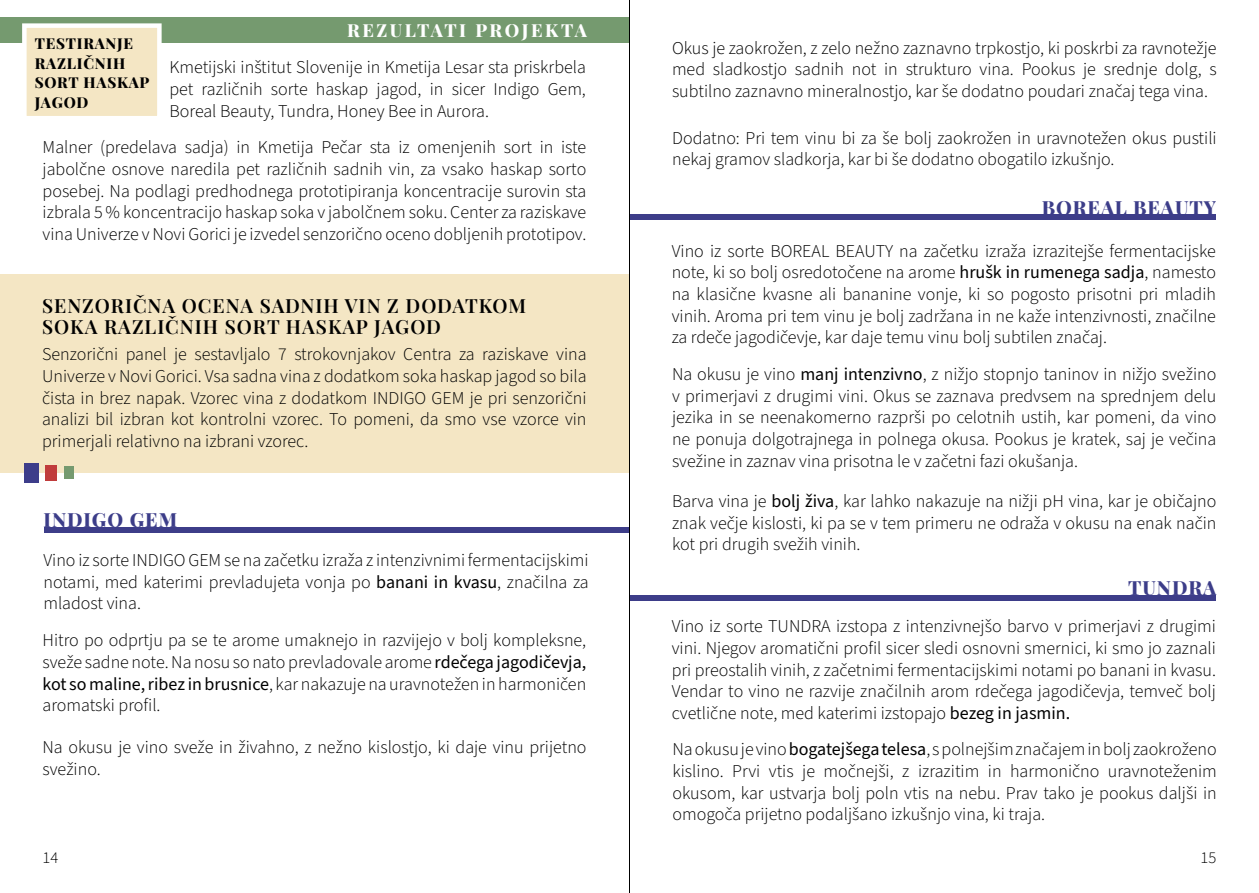
<style>
.page{position:relative;width:1259px;height:893px;background:#fff}
.page>*{position:absolute;margin:0;border:0;box-sizing:border-box;transform-origin:0 0}
.t1{font:600 19.5px/21px "Playfair Display";letter-spacing:.05em;color:#000}
.t2{font:800 19.5px "Playfair Display";letter-spacing:.05em;color:#3c3d89}
.t3{font:300 18px/21.6px "Source Sans 3";color:#000;text-align:justify}
.t4{font:800 18px "Playfair Display";letter-spacing:.14em;color:#fff}
.t5{font:300 16.5px "Source Sans 3";color:#000}
.t6{font:800 15px/19.5px "Playfair Display";letter-spacing:.05em;color:#000}
.s1{font-weight:400}
</style>
<div class="page">
<div style="left:0;top:274px;width:629px;height:199px;background:#f4e6c4"></div>
<div style="left:0;top:17px;width:629px;height:25px;background:#759a6f"></div>
<div style="left:22px;top:23px;width:140px;height:97px;background:#f4e6c4;border:4px solid #fff"></div>
<div style="left:44px;top:527px;width:585px;height:5px;background:#3d3d89"></div>
<div style="left:629px;top:595px;width:587px;height:5px;background:#3d3d89"></div>
<div style="left:629px;top:215px;width:587px;height:5px;background:#3d3d89"></div>
<div style="left:24px;top:463px;width:15px;height:19px;background:#3d3d8a"></div>
<div style="left:45px;top:465px;width:12px;height:15px;background:#c03c3c"></div>
<div style="left:64px;top:467px;width:10px;height:12px;background:#759a6f"></div>
<hr style="left:629px;top:0;width:1px;height:893px;background:#000">
<p class="t6" style="left:35px;top:33px;width:116px">TESTIRANJE<br>RAZLIČNIH<br>SORT HASKAP<br>JAGOD</p>
<p class="t4" style="left:347px;top:16px;width:241px">REZULTATI PROJEKTA</p>
<p class="t3" style="left:169px;top:57px;width:418px">Kmetijski inštitut Slovenije in Kmetija Lesar sta priskrbela pet različnih sorte haskap jagod, in sicer Indigo Gem, Boreal Beauty, Tundra, Honey Bee in Aurora.</p>
<p class="t3" style="left:43px;top:137px;width:545px">Malner (predelava sadja) in Kmetija Pečar sta iz omenjenih sort in iste jabolčne osnove naredila pet različnih sadnih vin, za vsako haskap sorto posebej. Na podlagi predhodnega prototipiranja koncentracije surovin sta izbrala 5 % koncentracijo haskap soka v jabolčnem soku. Center za raziskave vina Univerze v Novi Gorici je izvedel senzorično oceno dobljenih prototipov.</p>
<p class="t1" style="left:42px;top:293px;width:485px">SENZORIČNA OCENA SADNIH VIN Z DODATKOM<br>SOKA RAZLIČNIH SORT HASKAP JAGOD</p>
<p class="t3" style="left:42px;top:344px;width:546px">Senzorični panel je sestavljalo 7 strokovnjakov Centra za raziskave vina Univerze v Novi Gorici. Vsa sadna vina z dodatkom soka haskap jagod so bila čista in brez napak. Vzorec vina z dodatkom INDIGO GEM je pri senzorični analizi bil izbran kot kontrolni vzorec. To pomeni, da smo vse vzorce vin primerjali relativno na izbrani vzorec.</p>
<p class="t2" style="left:44px;top:504px;width:135px">INDIGO GEM</p>
<p class="t3" style="left:43px;top:549px;width:547px">Vino iz sorte INDIGO GEM se na začetku izraža z intenzivnimi fermentacijskimi notami, med katerimi prevladujeta vonja po <span class="s1">banani in kvasu</span>, značilna za mladost vina.</p>
<p class="t3" style="left:43px;top:630px;width:545px">Hitro po odprtju pa se te arome umaknejo in razvijejo v bolj kompleksne, sveže sadne note. Na nosu so nato prevladovale arome <span class="s1">rdečega jagodičevja, kot so maline, ribez in brusnice</span>, kar nakazuje na uravnotežen in harmoničen aromatski profil.</p>
<p class="t3" style="left:43px;top:736px;width:545px">Na okusu je vino sveže in živahno, z nežno kislostjo, ki daje vinu prijetno svežino.</p>
<p class="t3" style="left:672px;top:37px;width:546px">Okus je zaokrožen, z zelo nežno zaznavno trpkostjo, ki poskrbi za ravnotežje med sladkostjo sadnih not in strukturo vina. Pookus je srednje dolg, s subtilno zaznavno mineralnostjo, kar še dodatno poudari značaj tega vina.</p>
<p class="t3" style="left:672px;top:127px;width:546px">Dodatno: Pri tem vinu bi za še bolj zaokrožen in uravnotežen okus pustili nekaj gramov sladkorja, kar bi še dodatno obogatilo izkušnjo.</p>
<p class="t2" style="left:1041px;top:192px;width:176px">BOREAL BEAUTY</p>
<p class="t3" style="left:672px;top:240px;width:546px">Vino iz sorte BOREAL BEAUTY na začetku izraža izrazitejše fermentacijske note, ki so bolj osredotočene na arome <span class="s1">hrušk in rumenega sadja</span>, namesto na klasične kvasne ali bananine vonje, ki so pogosto prisotni pri mladih vinih. Aroma pri tem vinu je bolj zadržana in ne kaže intenzivnosti, značilne za rdeče jagodičevje, kar daje temu vinu bolj subtilen značaj.</p>
<p class="t3" style="left:672px;top:364px;width:546px">Na okusu je vino <span class="s1">manj intenzivno</span>, z nižjo stopnjo taninov in nižjo svežino v primerjavi z drugimi vini. Okus se zaznava predvsem na sprednjem delu jezika in se neenakomerno razprši po celotnih ustih, kar pomeni, da vino ne ponuja dolgotrajnega in polnega okusa. Pookus je kratek, saj je večina svežine in zaznav vina prisotna le v začetni fazi okušanja.</p>
<p class="t3" style="left:672px;top:490px;width:546px">Barva vina je <span class="s1">bolj živa</span>, kar lahko nakazuje na nižji pH vina, kar je običajno znak večje kislosti, ki pa se v tem primeru ne odraža v okusu na enak način kot pri drugih svežih vinih.</p>
<p class="t2" style="left:1128px;top:573px;width:90px">TUNDRA</p>
<p class="t3" style="left:672px;top:616px;width:546px">Vino iz sorte TUNDRA izstopa z intenzivnejšo barvo v primerjavi z drugimi vini. Njegov aromatični profil sicer sledi osnovni smernici, ki smo jo zaznali pri preostalih vinih, z začetnimi fermentacijskimi notami po banani in kvasu.<br>Vendar to vino ne razvije značilnih arom rdečega jagodičevja, temveč bolj cvetlične note, med katerimi izstopajo <span class="s1">bezeg in jasmin.</span></p>
<p class="t3" style="left:672px;top:739px;width:546px">Na okusu je vino <span class="s1">bogatejšega telesa</span>, s polnejšim značajem in bolj zaokroženo kislino. Prvi vtis je močnejši, z izrazitim in harmonično uravnoteženim okusom, kar ustvarja bolj poln vtis na nebu. Prav tako je pookus daljši in omogoča prijetno podaljšano izkušnjo vina, ki traja.</p>
<p class="t5" style="left:43px;top:848px;width:17px">14</p>
<p class="t5" style="left:1200px;top:848px;width:17px">15</p>
</div>
